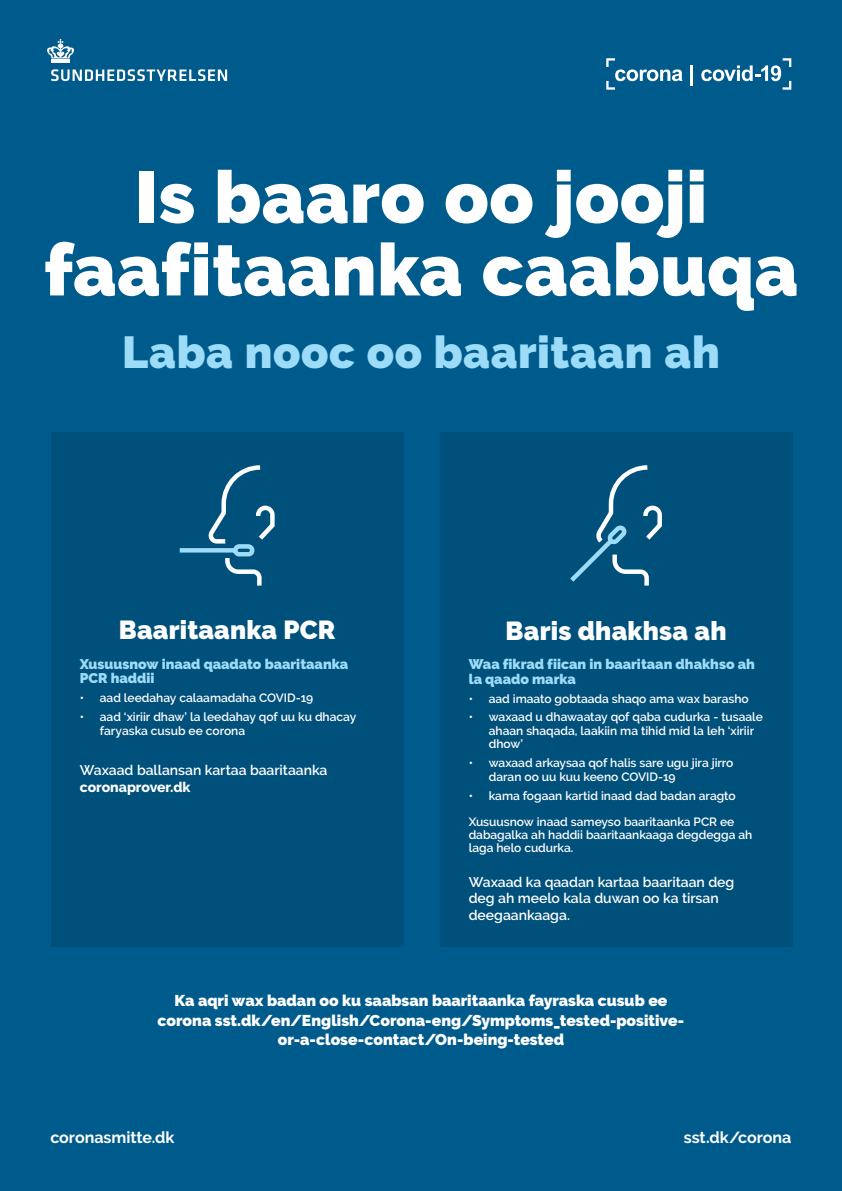
<style>
.page{position:relative;width:842px;height:1191px;background:#005b8d}
.page>*{position:absolute;margin:0;border:0;box-sizing:border-box;transform-origin:0 0}
.t1{font:900 72.6px/72.6px "Raleway";letter-spacing:.005em;color:#fff;text-align:center}
.t2{font:900 44.7px "Raleway";letter-spacing:.015em;color:#9cdcf8}
.t3{font:900 26px "Raleway";letter-spacing:.01em;color:#fff}
.t4{font:700 16px "Raleway";letter-spacing:-.005em;color:#fff}
.t5{font:900 15.6px/19.6px "Raleway";color:#fff;text-align:center}
.t6{font:600 14px/16.8px "Raleway";letter-spacing:-.005em;color:#fff}
.t7{font:900 14px/14.1px "Raleway";color:#9cdcf8}
.t8{font:600 12px/13.4px "Raleway";letter-spacing:-.005em;color:#fff}
.s1{font-weight:800}
</style>
<div class="page">
<hr style="left:51px;top:59px;width:19px;height:4px;background:#fff">
<svg style="left:47px;top:39px;width:27px;height:19px"></svg>
<svg style="left:51px;top:69px;width:176px;height:12px"></svg>
<svg style="left:606px;top:58px;width:76px;height:32px"></svg>
<hr style="left:691px;top:65px;width:2px;height:20px;background:#fff">
<svg style="left:701px;top:58px;width:90px;height:32px"></svg>
<div style="left:51px;top:432px;width:352px;height:514px;background:#00507c"></div>
<div style="left:440px;top:432px;width:352px;height:514px;background:#00507c"></div>
<svg style="left:179px;top:465px;width:96px;height:121px"></svg>
<svg style="left:570px;top:465px;width:92px;height:121px"></svg>
<p class="t1" style="left:44px;top:161px;width:756px">Is baaro oo jooji faafitaanka caabuqa</p>
<p class="t2" style="left:122px;top:326px;width:599px">Laba nooc oo baaritaan ah</p>
<p class="t3" style="left:119px;top:615px;width:218px">Baaritaanka PCR</p>
<p class="t7" style="left:80px;top:657px;width:270px">Xusuusnow inaad qaadato baaritaanka<br>PCR haddii</p>
<p class="t8" style="left:80px;top:691px;width:235px">• aad leedahay calaamadaha COVID-19</p>
<p class="t8" style="left:100px;top:710px;width:258px;text-indent:-20px">• aad ‘xiriir dhaw’ la leedahay qof uu ku dhacay faryaska cusub ee corona</p>
<p class="t6" style="left:80px;top:762px;width:249px">Waxaad ballansan kartaa baaritaanka <span class="s1">coronaprover.dk</span></p>
<p class="t3" style="left:506px;top:615px;width:222px">Baris dhakhsa ah</p>
<p class="t7" style="left:469px;top:657px;width:288px">Waa fikrad fiican in baaritaan dhakhso ah la qaado marka</p>
<p class="t8" style="left:469px;top:691px;width:282px">• aad imaato gobtaada shaqo ama wax barasho</p>
<p class="t8" style="left:489px;top:710px;width:276px;text-indent:-20px">• waxaad u dhawaatay qof qaba cudurka - tusaale ahaan shaqada, laakiin ma tihid mid la leh ‘xiriir dhow’</p>
<p class="t8" style="left:489px;top:756px;width:246px;text-indent:-20px">• waxaad arkaysaa qof halis sare ugu jira jirro daran oo uu kuu keeno COVID-19</p>
<p class="t8" style="left:469px;top:788px;width:268px">• kama fogaan kartid inaad dad badan aragto</p>
<p class="t8" style="left:469px;top:814px;width:285px">Xusuusnow inaad sameyso baaritaanka PCR ee dabagalka ah haddii baaritaankaaga degdegga ah laga helo cudurka.</p>
<p class="t6" style="left:469px;top:873px;width:267px">Waxaad ka qaadan kartaa baaritaan deg deg ah meelo kala duwan oo ka tirsan deegaankaaga.</p>
<p class="t5" style="left:158px;top:990px;width:528px">Ka aqri wax badan oo ku saabsan baaritaanka fayraska cusub ee corona sst.dk/en/English/Corona-eng/Symptoms_tested-positive&shy;or-a-close-contact/On-being-tested</p>
<h3 class="t4" style="left:50px;top:1128px;width:125px">coronasmitte.dk</h3>
<h3 class="t4" style="left:684px;top:1128px;width:109px">sst.dk/corona</h3>
</div>
